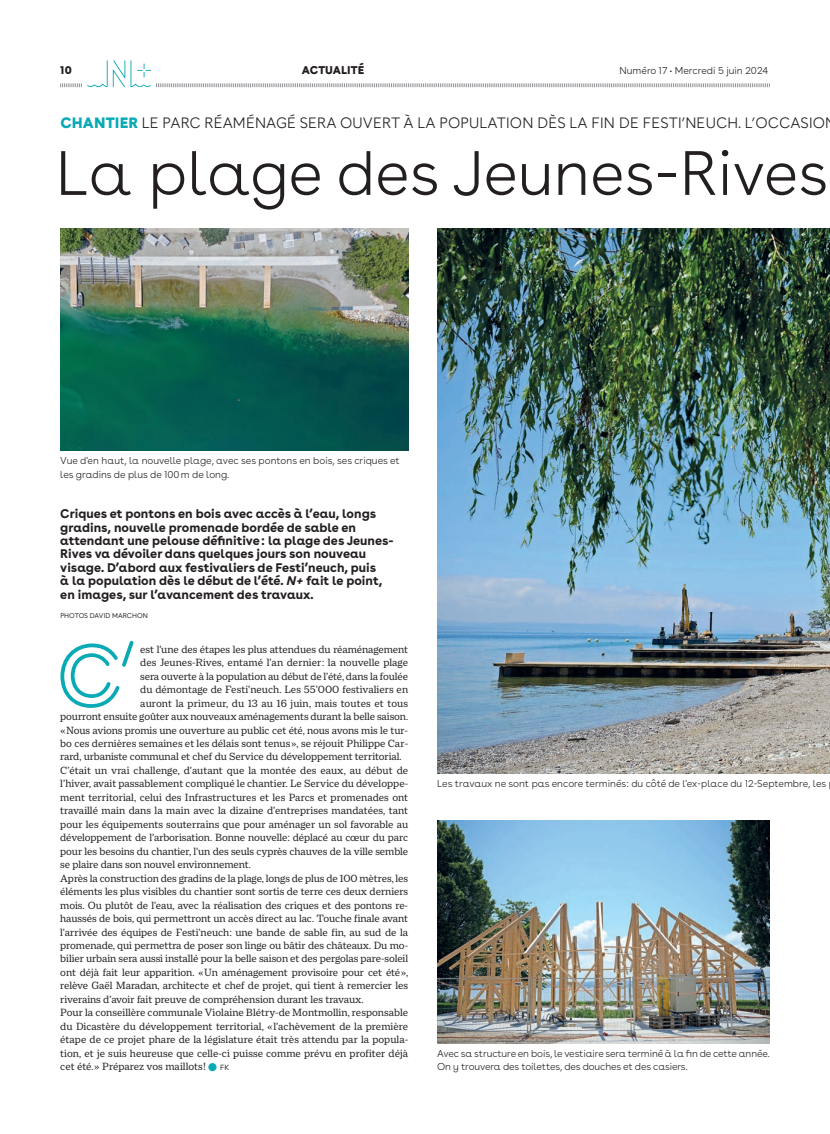
<style>
.page{position:relative;width:830px;height:1134px;background:#fff}
.page>*{position:absolute;margin:0;border:0;box-sizing:border-box;transform-origin:0 0}
.t1{font:600 88.12px "Nplus Outline";color:#09a9b6}
.t2{font:300 62.5px "Buenos Aires";color:#231f20}
.t3{font:300 15px "Buenos Aires";letter-spacing:.01em;color:#231f20}
.t4{font:700 12.5px/13.5px "Buenos Aires";color:#231f20}
.t5{font:11.25px "Macklin Text";letter-spacing:-.01em;color:#231f20}
.t6{font:11.25px "Macklin Text";letter-spacing:.01em;color:#231f20}
.t7{font:900 11.25px "Buenos Aires";letter-spacing:.01em;color:#231f20}
.t8{font:300 10px/13.5px "Buenos Aires";color:#231f20}
.t9{font:7.5px "Buenos Aires";color:#231f20}
.t10{font:6.88px "Buenos Aires";letter-spacing:.01em;color:#231f20}
.s1{font-weight:900;color:#09a9b6}
.s2{font-style:italic}
</style>
<div class="page">
<svg style="left:60px;top:60px;width:709px;height:28px"></svg>
<img style="left:437px;top:229px;width:392px;height:545px">
<img style="left:60px;top:228px;width:348px;height:223px">
<img style="left:437px;top:821px;width:332px;height:222px">
<p class="t7" style="left:60px;top:60px;width:13px">10</p>
<p class="t7" style="left:301px;top:60px;width:64px">ACTUALITÉ</p>
<p class="t8" style="left:619px;top:63px;width:150px">Numéro 17 • Mercredi 5 juin 2024</p>
<h3 class="t3" style="left:60px;top:110px;width:766px"><span class="s1">CHANTIER</span> LE PARC RÉAMÉNAGÉ SERA OUVERT À LA POPULATION DÈS LA FIN DE FESTI’NEUCH. L’OCCASIO</h3>
<h2 class="t2" style="left:56px;top:124px;width:773px">La plage des Jeunes-Rives</h2>
<p class="t8" style="left:60px;top:453px;width:341px">Vue d'en haut, la nouvelle plage, avec ses pontons en bois, ses criques et les gradins de plus de 100m de long.</p>
<p class="t4" style="left:60px;top:506px;width:335px">Criques et pontons en bois avec accès à l’eau, longs gradins, nouvelle promenade bordée de sable en attendant une pelouse définitive: la plage des Jeunes-Rives va dévoiler dans quelques jours son nouveau visage. D’abord aux festivaliers de Festi’neuch, puis<br>à la population dès le début de l’été. <span class="s2">N+</span> fait le point, en images, sur l’avancement des travaux.</p>
<p class="t10" style="left:60px;top:610px;width:89px">PHOTOS DAVID MARCHON</p>
<h1 class="t1" style="left:56px;top:620px;width:81px">C’</h1>
<p class="t5" style="left:140px;top:643px;width:269px">est l’une des étapes les plus attendues du réaménagement</p>
<p class="t5" style="left:140px;top:656px;width:269px">des Jeunes-Rives, entamé l’an dernier : la nouvelle plage</p>
<p class="t5" style="left:140px;top:669px;width:269px">sera ouverte à la population au début de l’été, dans la foulée</p>
<p class="t5" style="left:140px;top:683px;width:269px">du démontage de Festi’neuch. Les 55’000 festivaliers en</p>
<p class="t6" style="left:140px;top:696px;width:269px">auront la primeur, du 13 au 16 juin, mais toutes et tous</p>
<p class="t5" style="left:60px;top:710px;width:349px">pourront ensuite goûter aux nouveaux aménagements durant la belle saison.</p>
<p class="t5" style="left:60px;top:723px;width:349px">« Nous avions promis une ouverture au public cet été, nous avons mis le tur-</p>
<p class="t5" style="left:60px;top:737px;width:349px">bo ces dernières semaines et les délais sont tenus », se réjouit Philippe Car-</p>
<p class="t5" style="left:60px;top:750px;width:343px">rard, urbaniste communal et chef du Service du développement territorial.</p>
<p class="t5" style="left:60px;top:764px;width:349px">C’était un vrai challenge, d’autant que la montée des eaux, au début de</p>
<p class="t5" style="left:60px;top:777px;width:349px">l’hiver, avait passablement compliqué le chantier. Le Service du développe-</p>
<p class="t5" style="left:60px;top:791px;width:349px">ment territorial, celui des Infrastructures et les Parcs et promenades ont</p>
<p class="t5" style="left:60px;top:804px;width:349px">travaillé main dans la main avec la dizaine d’entreprises mandatées, tant</p>
<p class="t5" style="left:60px;top:818px;width:349px">pour les équipements souterrains que pour aménager un sol favorable au</p>
<p class="t5" style="left:60px;top:831px;width:349px">développement de l’arborisation. Bonne nouvelle : déplacé au cœur du parc</p>
<p class="t5" style="left:60px;top:845px;width:349px">pour les besoins du chantier, l’un des seuls cyprès chauves de la ville semble</p>
<p class="t5" style="left:60px;top:858px;width:192px">se plaire dans son nouvel environnement.</p>
<p class="t5" style="left:60px;top:871px;width:349px">Après la construction des gradins de la plage, longs de plus de 100 mètres, les</p>
<p class="t5" style="left:60px;top:885px;width:349px">éléments les plus visibles du chantier sont sortis de terre ces deux derniers</p>
<p class="t5" style="left:60px;top:898px;width:349px">mois. Ou plutôt de l’eau, avec la réalisation des criques et des pontons re-</p>
<p class="t5" style="left:60px;top:912px;width:349px">haussés de bois, qui permettront un accès direct au lac. Touche finale avant</p>
<p class="t5" style="left:60px;top:925px;width:349px">l’arrivée des équipes de Festi’neuch : une bande de sable fin, au sud de la</p>
<p class="t5" style="left:60px;top:939px;width:349px">promenade, qui permettra de poser son linge ou bâtir des châteaux. Du mo-</p>
<p class="t5" style="left:60px;top:952px;width:349px">bilier urbain sera aussi installé pour la belle saison et des pergolas pare-soleil</p>
<p class="t5" style="left:60px;top:966px;width:349px">ont déjà fait leur apparition. « Un aménagement provisoire pour cet été »,</p>
<p class="t5" style="left:60px;top:979px;width:349px">relève Gaël Maradan, architecte et chef de projet, qui tient à remercier les</p>
<p class="t5" style="left:60px;top:993px;width:304px">riverains d’avoir fait preuve de compréhension durant les travaux.</p>
<p class="t5" style="left:60px;top:1006px;width:349px">Pour la conseillère communale Violaine Blétry-de Montmollin, responsable</p>
<p class="t5" style="left:60px;top:1020px;width:349px">du Dicastère du développement territorial, « l’achèvement de la première</p>
<p class="t5" style="left:60px;top:1033px;width:349px">étape de ce projet phare de la législature était très attendu par la popula-</p>
<p class="t5" style="left:60px;top:1047px;width:349px">tion, et je suis heureuse que celle-ci puisse comme prévu en profiter déjà</p>
<p class="t5" style="left:60px;top:1060px;width:147px">cet été. » Préparez vos maillots !</p>
<p class="t9" style="left:220px;top:1061px;width:11px">FK</p>
<p class="t8" style="left:437px;top:776px;width:390px">Les travaux ne sont pas encore terminés: du côté de l'ex-place du 12-Septembre, les</p>
<p class="t8" style="left:437px;top:1045px;width:334px">Avec sa structure en bois, le vestiaire sera terminé à la fin de cette année.<br>On y trouvera des toilettes, des douches et des casiers.</p>
</div>
